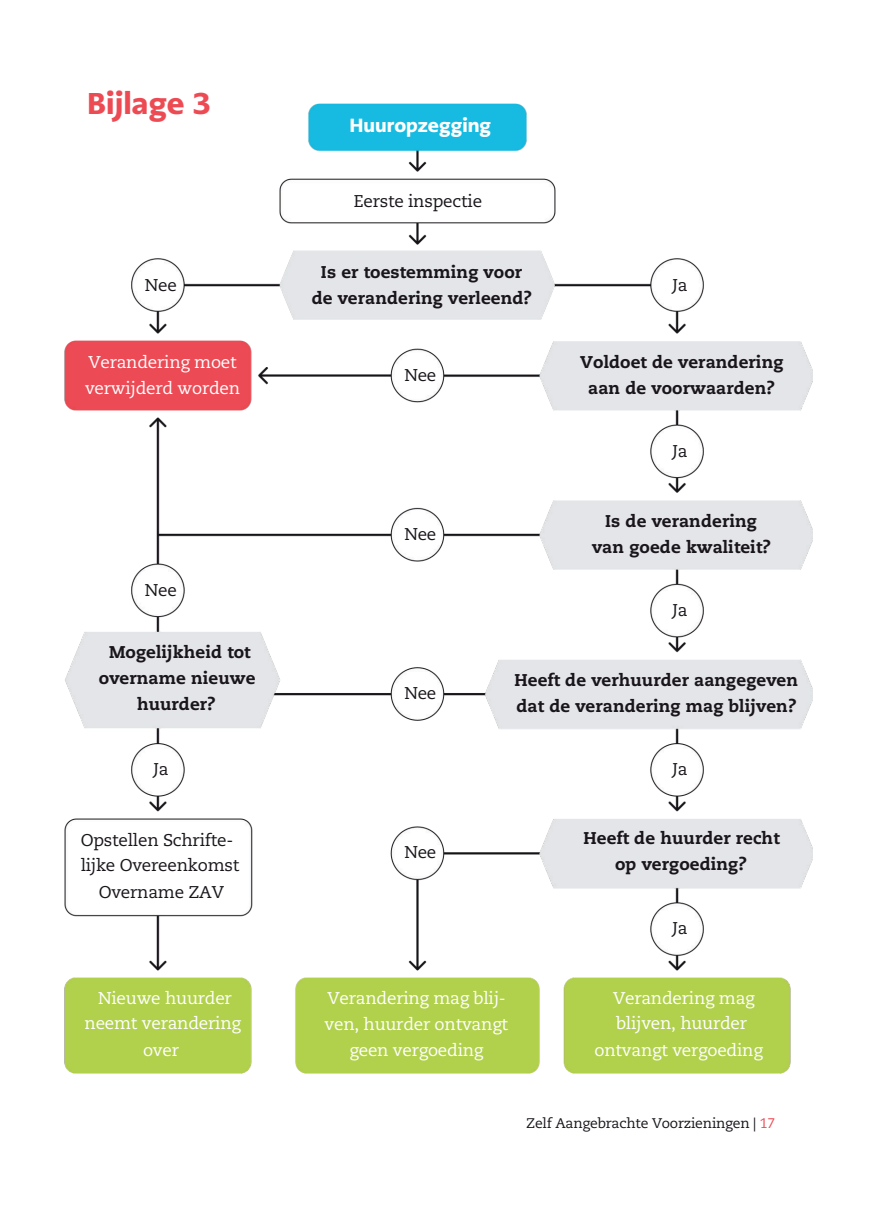
<style>
.page{position:relative;width:873px;height:1224px;background:#fff}
.page>*{position:absolute;margin:0;border:0;box-sizing:border-box;transform-origin:0 0}
.t1{font:900 30px "PMN Caecilia Sans Text";color:#ed4b54}
.t2{font:900 19px "PMN Caecilia Sans Text";color:#fff}
.t3{font:800 17px/26px "Caecilia LT Pro 85";letter-spacing:.005em;color:#19151b;text-align:center}
.t4{font:17px/26px "Caecilia LT Pro 55 Roman";letter-spacing:-.01em;color:#fff;text-align:center}
.t5{font:17px/26px "Caecilia LT Pro 55 Roman";letter-spacing:-.01em;color:#19151b;text-align:center}
.t6{font:14px "Caecilia LT Pro 55 Roman";letter-spacing:-.015em;color:#19151b}
.s1{color:#ed4b54}
</style>
<div class="page">
<img style="left:64px;top:103px;width:749px;height:971px">
<h1 class="t1" style="left:87px;top:83px;width:125px">Bijlage 3</h1>
<p class="t5" style="left:145px;top:272px;width:34px">Nee</p>
<p class="t4" style="left:85px;top:349px;width:157px;text-align:left">Verandering moet verwijderd worden</p>
<p class="t5" style="left:145px;top:577px;width:34px">Nee</p>
<p class="t3" style="left:99px;top:639px;width:158px">Mogelijkheid tot overname nieuwe huurder?</p>
<p class="t5" style="left:154px;top:756px;width:16px">Ja</p>
<p class="t5" style="left:81px;top:826px;width:160px">Opstellen Schrifte&shy;lijke Overeenkomst<br>Overname ZAV</p>
<p class="t4" style="left:85px;top:985px;width:158px">Nieuwe huurder neemt verandering over</p>
<p class="t2" style="left:350px;top:112px;width:143px">Huuropzegging</p>
<p class="t5" style="left:354px;top:187px;width:130px">Eerste inspectie</p>
<p class="t3" style="left:312px;top:258px;width:222px">Is er toestemming voor de verandering verleend?</p>
<p class="t5" style="left:404px;top:362px;width:34px">Nee</p>
<p class="t5" style="left:404px;top:521px;width:34px">Nee</p>
<p class="t5" style="left:673px;top:272px;width:16px">Ja</p>
<p class="t3" style="left:580px;top:348px;width:205px">Voldoet de verandering aan de voorwaarden?</p>
<p class="t5" style="left:673px;top:438px;width:16px">Ja</p>
<p class="t3" style="left:592px;top:507px;width:180px">Is de verandering van goede kwaliteit?</p>
<p class="t5" style="left:673px;top:597px;width:16px">Ja</p>
<p class="t5" style="left:404px;top:680px;width:34px">Nee</p>
<p class="t5" style="left:404px;top:839px;width:34px">Nee</p>
<p class="t3" style="left:515px;top:666px;width:285px;text-align:left">Heeft de verhuurder aangegeven dat de verandering mag blijven?</p>
<p class="t5" style="left:673px;top:756px;width:16px">Ja</p>
<p class="t3" style="left:584px;top:825px;width:198px">Heeft de huurder recht op vergoeding?</p>
<p class="t5" style="left:673px;top:915px;width:16px">Ja</p>
<p class="t4" style="left:325px;top:985px;width:185px">Verandering mag blij&shy;ven, huurder ontvangt geen vergoeding</p>
<p class="t4" style="left:613px;top:985px;width:143px">Verandering mag</p>
<p class="t4" style="left:616px;top:1010px;width:133px">blijven, huurder</p>
<p class="t4" style="left:594px;top:1037px;width:170px">ontvangt vergoeding</p>
<p class="t6" style="left:526px;top:1114px;width:250px">Zelf Aangebrachte Voorzieningen | <span class="s1">17</span></p>
</div>
